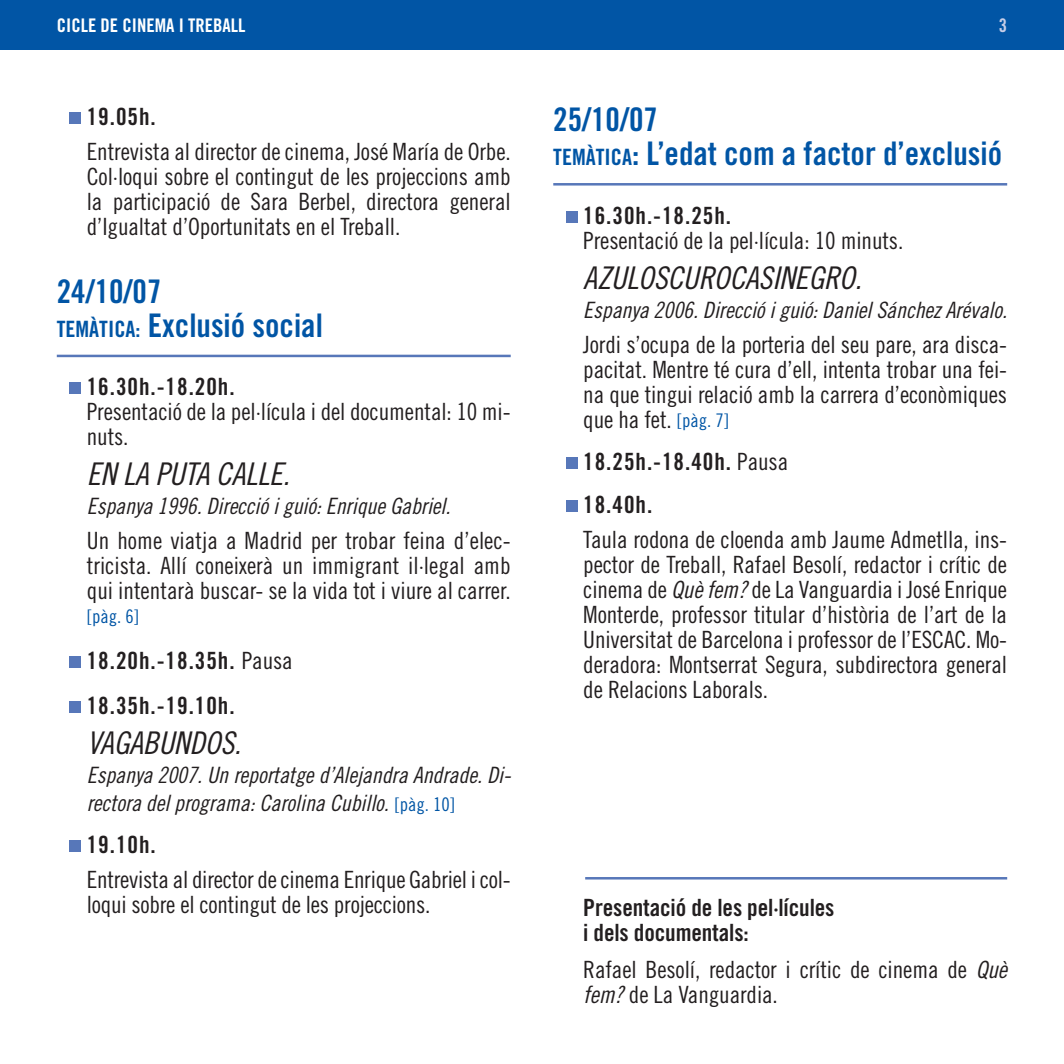
<style>
.page{position:relative;width:1064px;height:1064px;background:#fff}
.page>*{position:absolute;margin:0;border:0;box-sizing:border-box;transform-origin:0 0}
.t1{font:32.5px/33.8px "Trade Gothic Bold Cond Twenty";color:#0155a5}
.t2{font:31.25px "Trade Gothic Cond Eighteen Obl";letter-spacing:-.005em;color:#231f20}
.t3{font:23.75px/25px "Trade Gothic Cond Eighteen";letter-spacing:-.005em;color:#231f20;text-align:justify}
.t4{font:23.75px/42.5px "Trade Gothic Bold Cond Twenty";letter-spacing:.04em;color:#231f20}
.t5{font:23.75px/25px "Trade Gothic Bold Cond Twenty";letter-spacing:-.005em;color:#231f20}
.t6{font:22.5px/27.5px "Trade Gothic Cond Eighteen Obl";letter-spacing:-.005em;color:#231f20}
.t7{font:18.75px "Trade Gothic Bold Cond Twenty";color:#fff}
.t8{font:18.75px "Trade Gothic Cond Eighteen";color:#0155a5}
.t9{font:18.75px "Trade Gothic Bold Cond Twenty";color:#c6cde7}
.s1{font-size:22.5px}
.s2{font-family:"Trade Gothic Cond Eighteen"}
.s3{font-family:"Trade Gothic Cond Eighteen";font-size:18.75px;color:#0155a5}
.s4{font-size:18.75px;color:#0155a5}
.s5{font-family:"Trade Gothic Cond Eighteen Obl"}
</style>
<div class="page">
<div style="left:0;top:0;width:1063px;height:50px;background:#0155a5"></div>
<div style="left:565px;top:211px;width:12px;height:11px;background:#5777b9"></div>
<div style="left:565px;top:457px;width:12px;height:12px;background:#5777b9"></div>
<div style="left:565px;top:499px;width:12px;height:12px;background:#5777b9"></div>
<div style="left:69px;top:112px;width:12px;height:12px;background:#5777b9"></div>
<div style="left:69px;top:382px;width:12px;height:12px;background:#5777b9"></div>
<div style="left:69px;top:656px;width:12px;height:11px;background:#5777b9"></div>
<div style="left:69px;top:701px;width:12px;height:11px;background:#5777b9"></div>
<div style="left:69px;top:840px;width:12px;height:11px;background:#5777b9"></div>
<hr style="left:585px;top:876px;width:421px;height:3px;background:#5777b9">
<hr style="left:57px;top:354px;width:453px;height:3px;background:#5777b9">
<hr style="left:553px;top:183px;width:453px;height:2px;background:#5777b9">
<p class="t7" style="left:57px;top:14px;width:190px">CICLE DE CINEMA I TREBALL</p>
<p class="t4" style="left:87px;top:95px;width:70px">19.05h.</p>
<p class="t3" style="left:87px;top:139px;width:425px">Entrevista al director de cinema, José María de Orbe.<br>Col·loqui sobre el contingut de les projeccions amb la participació de Sara Berbel, directora general d’Igualtat d’Oportunitats en el Treball.</p>
<h1 class="t1" style="left:57px;top:274px;width:267px">24/10/07<br><span class="s1">TEMÀTICA:</span> Exclusió social</h1>
<p class="t4" style="left:87px;top:365px;width:149px">16.30h.-18.20h.</p>
<p class="t3" style="left:87px;top:399px;width:425px">Presentació de la pel·lícula i del documental: 10 mi&shy;nuts.</p>
<h2 class="t2" style="left:87px;top:455px;width:204px">EN LA PUTA CALLE.</h2>
<p class="t6" style="left:87px;top:492px;width:365px">Espanya 1996. Direcció i guió: Enrique Gabriel.</p>
<p class="t3" style="left:87px;top:528px;width:425px">Un home viatja a Madrid per trobar feina d’elec&shy;tricista. Allí coneixerà un immigrant il·legal amb qui intentarà buscar- se la vida tot i viure al carrer.</p>
<p class="t8" style="left:87px;top:605px;width:54px">[pàg. 6]</p>
<p class="t4" style="left:87px;top:638px;width:207px;line-height:45px">18.20h.-18.35h. <span class="s2">Pausa<br></span>18.35h.-19.10h.</p>
<h2 class="t2" style="left:87px;top:724px;width:156px">VAGABUNDOS.</h2>
<p class="t6" style="left:87px;top:760px;width:423px">Espanya 2007. Un reportatge d’Alejandra Andrade. Di&shy;rectora del programa: Carolina Cubillo. <span class="s3">[pàg. 10]</span></p>
<p class="t4" style="left:87px;top:823px;width:70px">19.10h.</p>
<p class="t3" style="left:87px;top:866px;width:425px">Entrevista al director de cinema Enrique Gabriel i col&shy;loqui sobre el contingut de les projeccions.</p>
<p class="t9" style="left:998px;top:14px;width:10px">3</p>
<h1 class="t1" style="left:553px;top:102px;width:450px">25/10/07<br><span class="s1">TEMÀTICA</span>: L’edat com a factor d’exclusió</h1>
<p class="t4" style="left:583px;top:194px;width:149px">16.30h.-18.25h.</p>
<p class="t3" style="left:583px;top:227px;width:321px">Presentació de la pel·lícula: 10 minuts.</p>
<h2 class="t2" style="left:583px;top:259px;width:280px">AZULOSCUROCASINEGRO.</h2>
<p class="t6" style="left:583px;top:295px;width:425px">Espanya 2006. Direcció i guió: Daniel Sánchez Arévalo.</p>
<p class="t3" style="left:583px;top:331px;width:425px">Jordi s’ocupa de la porteria del seu pare, ara disca&shy;pacitat. Mentre té cura d’ell, intenta trobar una fei&shy;na que tingui relació amb la carrera d’econòmiques que ha fet. <span class="s4">[pàg. 7]</span></p>
<p class="t4" style="left:583px;top:440px;width:206px">18.25h.-18.40h. <span class="s2">Pausa<br></span>18.40h.</p>
<p class="t3" style="left:583px;top:526px;width:425px">Taula rodona de cloenda amb Jaume Admetlla, ins&shy;pector de Treball, Rafael Besolí, redactor i crític de cinema de <span class="s5">Què fem?</span> de La Vanguardia i José Enrique Monterde, professor titular d’història de l’art de la Universitat de Barcelona i professor de l’ESCAC. Mo&shy;deradora: Montserrat Segura, subdirectora general de Relacions Laborals.</p>
<p class="t5" style="left:583px;top:894px;width:253px">Presentació de les pel·lícules i dels documentals:</p>
<p class="t3" style="left:583px;top:956px;width:425px">Rafael Besolí, redactor i crític de cinema de <span class="s5">Què fem?</span> de La Vanguardia.</p>
</div>
